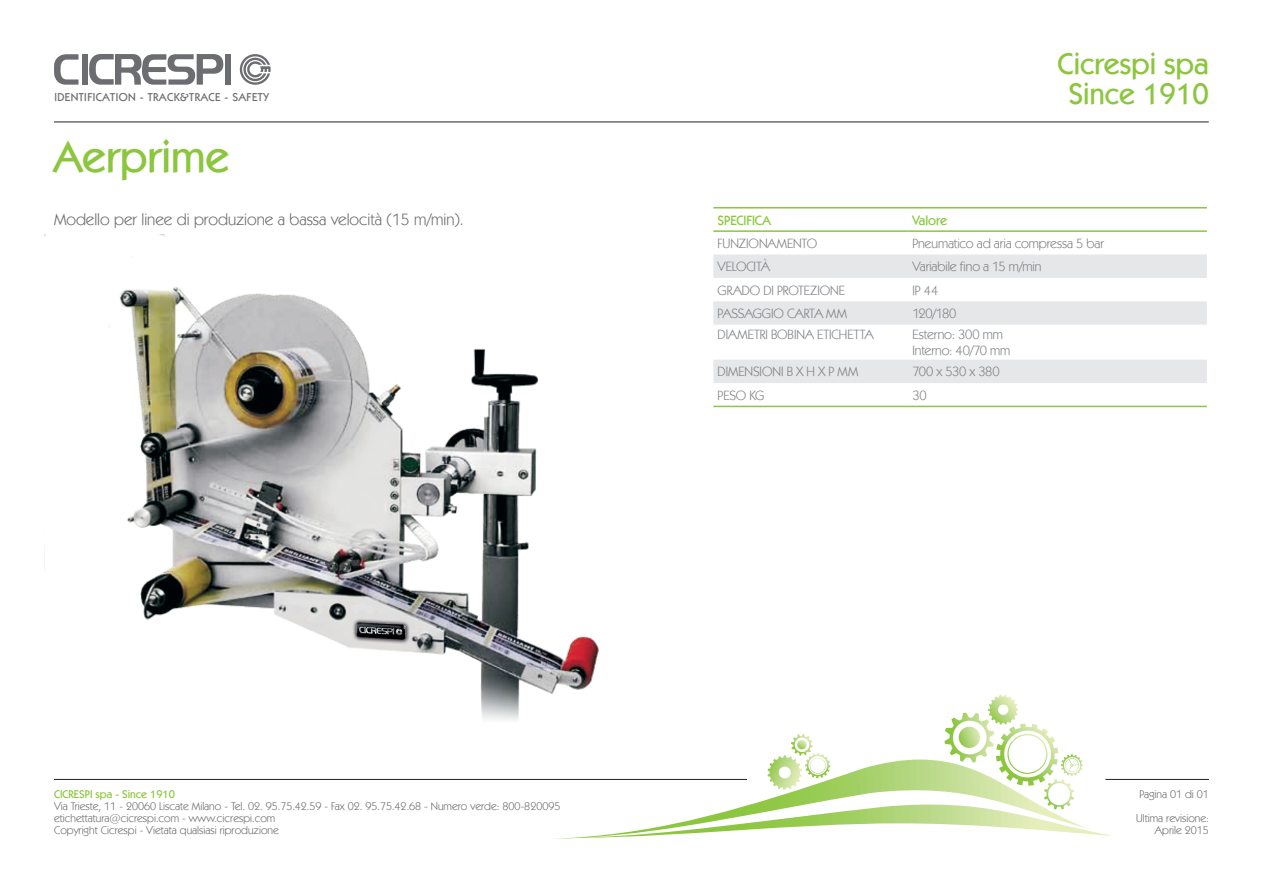
<style>
.page{position:relative;width:1263px;height:893px;background:#fff}
.page>*{position:absolute;margin:0;border:0;box-sizing:border-box;transform-origin:0 0}
.t1{font:500 45px "Kabel IT Cby BT";color:#8bc63e}
.t2{font:500 30px "Kabel IT Cby BT";color:#8bc63e}
.t3{font:16.5px "Kabel IT Cby BT";color:#6c6d70}
.TESTO_BOX_TAB{font:13.5px "Kabel IT Cby BT";letter-spacing:-.005em;color:#808285}
.TESTO_BOX_TAB-2{font:500 13.5px "Kabel IT Cby BT";letter-spacing:-.01em;color:#8bc63e}
.t4{font:500 11.55px "Kabel IT Cby BT";letter-spacing:.04em;color:#6c6d70}
.t5{font:11.25px "Kabel IT Cby BT";color:#6c6d70}
.t6{font:500 11.25px "Kabel IT Cby BT";color:#8bc63e}
</style>
<div class="page">
<hr style="left:54px;top:779px;width:693px;height:1px;background:#231f20">
<hr style="left:1105px;top:779px;width:104px;height:1px;background:#231f20">
<svg style="left:713px;top:255px;width:494px;height:128px;fill:#e6e7e9"></svg>
<hr style="left:713px;top:406px;width:195px;height:1px;background:#8bc63e">
<hr style="left:908px;top:406px;width:299px;height:1px;background:#8bc63e">
<hr style="left:713px;top:207px;width:195px;height:1px;background:#8bc63e">
<hr style="left:908px;top:207px;width:299px;height:1px;background:#8bc63e">
<hr style="left:713px;top:230px;width:195px;height:2px;background:#8bc63e">
<hr style="left:908px;top:230px;width:299px;height:2px;background:#8bc63e">
<svg style="left:240px;top:54px;width:31px;height:31px"></svg>
<div style="left:225px;top:54px;width:6px;height:30px;background:#6c6d70"></div>
<svg style="left:89px;top:54px;width:135px;height:31px"></svg>
<div style="left:82px;top:54px;width:6px;height:31px;background:#6c6d70"></div>
<svg style="left:54px;top:54px;width:24px;height:31px"></svg>
<svg style="left:552px;top:695px;width:560px;height:144px"></svg>
<img style="left:45px;top:234px;width:625px;height:500px">
<hr style="left:54px;top:122px;width:1155px;height:1px;background:#231f20">
<p class="t4" style="left:54px;top:90px;width:216px">IDENTIFICATION - TRACK&amp;TRACE - SAFETY</p>
<p class="t1" style="left:54px;top:129px;width:177px">Aerprime</p>
<p class="t3" style="left:54px;top:209px;width:411px">Modello per linee di produzione a bassa velocità (15 m/min).</p>
<p class="t6" style="left:54px;top:787px;width:122px">CICRESPI spa - Since 1910</p>
<p class="t5" style="left:54px;top:799px;width:508px">Via Trieste, 11 - 20060 Liscate Milano - Tel. 02. 95.75.42.59 - Fax 02. 95.75.42.68 - Numero verde: 800-820095</p>
<p class="t5" style="left:54px;top:811px;width:223px">etichettatura@cicrespi.com - www.cicrespi.com</p>
<p class="t5" style="left:54px;top:823px;width:226px">Copyright Cicrespi - Vietata qualsiasi riproduzione</p>
<p class="t2" style="left:1057px;top:45px;width:153px">Cicrespi spa</p>
<p class="t2" style="left:1068px;top:75px;width:142px">Since 1910</p>
<p class="TESTO_BOX_TAB-2" style="left:718px;top:212px;width:55px">SPECIFICA</p>
<p class="TESTO_BOX_TAB-2" style="left:912px;top:212px;width:36px">Valore</p>
<p class="TESTO_BOX_TAB" style="left:718px;top:235px;width:101px">FUNZIONAMENTO</p>
<p class="TESTO_BOX_TAB" style="left:912px;top:235px;width:193px">Pneumatico ad aria compressa 5 bar</p>
<p class="TESTO_BOX_TAB" style="left:718px;top:258px;width:54px">VELOCITÀ</p>
<p class="TESTO_BOX_TAB" style="left:912px;top:258px;width:130px">Variabile fino a 15 m/min</p>
<p class="TESTO_BOX_TAB" style="left:718px;top:282px;width:129px">GRADO DI PROTEZIONE</p>
<p class="TESTO_BOX_TAB" style="left:912px;top:282px;width:27px">IP 44</p>
<p class="TESTO_BOX_TAB" style="left:718px;top:305px;width:131px">PASSAGGIO CARTA MM</p>
<p class="TESTO_BOX_TAB" style="left:912px;top:305px;width:46px">120/180</p>
<p class="TESTO_BOX_TAB" style="left:718px;top:326px;width:158px">DIAMETRI BOBINA ETICHETTA</p>
<p class="TESTO_BOX_TAB" style="left:912px;top:326px;width:92px">Esterno: 300 mm</p>
<p class="TESTO_BOX_TAB" style="left:912px;top:342px;width:99px">Interno: 40/70 mm</p>
<p class="TESTO_BOX_TAB" style="left:718px;top:363px;width:142px">DIMENSIONI B X H X P MM</p>
<p class="TESTO_BOX_TAB" style="left:912px;top:363px;width:89px">700 x 530 x 380</p>
<p class="TESTO_BOX_TAB" style="left:718px;top:387px;width:48px">PESO KG</p>
<p class="TESTO_BOX_TAB" style="left:912px;top:387px;width:16px">30</p>
<p class="t5" style="left:1139px;top:787px;width:71px">Pagina 01 di 01</p>
<p class="t5" style="left:1136px;top:811px;width:74px">Ultima revisione:</p>
<p class="t5" style="left:1155px;top:823px;width:56px">Aprile 2015</p>
</div>
